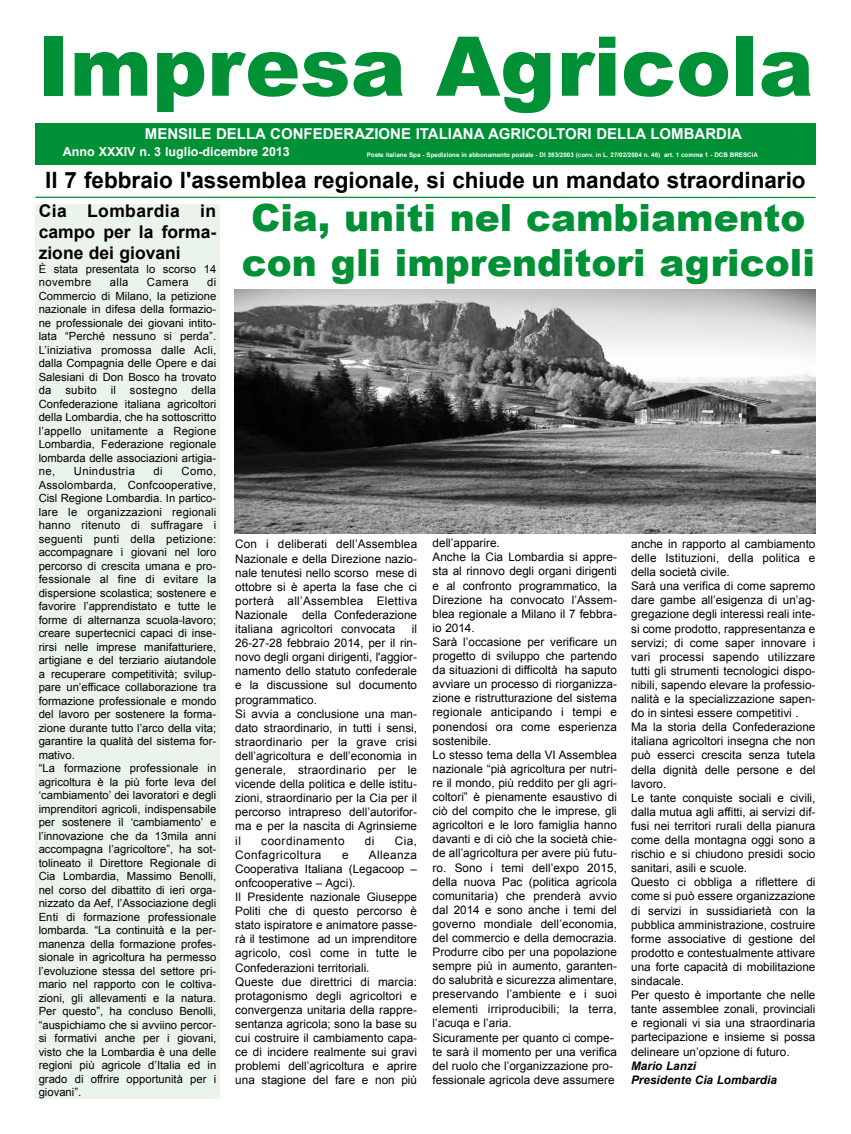
<style>
.page{position:relative;width:851px;height:1134px;background:#fff}
.page>*{position:absolute;margin:0;border:0;box-sizing:border-box;transform-origin:0 0}
.t1{font:900 82.5px "Arial";color:#009036}
.t2{font:900 37.5px/45px "Arial";color:#009036}
.t3{font:700 22.5px "Arial";color:#000}
.t4{font:700 17.5px/21px "Arial";color:#000;text-align:justify}
.t5{font:700 15px "Arial";color:#fff}
.t6{font:700 12.5px "Arial";color:#fff}
.t7{font:11.75px/14.1px "Arial";color:#000}
.t8{font:italic 700 11.75px/14.1px "Arial";color:#000}
.t9{font:11.75px "Arial";letter-spacing:.04em;color:#000}
.t10{font:11.25px/13.5px "Arial";color:#000}
.t11{font:11.25px "Arial";letter-spacing:.035em;color:#000}
.t12{font:700 6.25px "Arial";color:#fff}
</style>
<div class="page">
<div style="left:35px;top:124px;width:780px;height:41px;background:#009036"></div>
<hr style="left:35px;top:197px;width:780px;height:1px;background:#009036">
<div style="left:35px;top:204px;width:185px;height:894px;background:#ebf4eb"></div>
<img style="left:234px;top:290px;width:581px;height:243px">
<h1 class="t1" style="left:37px;top:6px;width:777px">Impresa Agricola</h1>
<p class="t5" style="left:145px;top:124px;width:598px">MENSILE DELLA CONFEDERAZIONE ITALIANA AGRICOLTORI DELLA LOMBARDIA</p>
<p class="t6" style="left:63px;top:144px;width:228px">Anno XXXIV n. 3 luglio-dicembre 2013</p>
<p class="t12" style="left:366px;top:150px;width:392px">Poste italiane Spa - Spedizione in abbonamento postale - Dl 353/2003 (conv. in L. 27/02/2004 n. 46) art. 1 comma 1 - DCB BRESCIA</p>
<h3 class="t3" style="left:45px;top:165px;width:761px">Il 7 febbraio l'assemblea regionale, si chiude un mandato straordinario</h3>
<h3 class="t4" style="left:39px;top:201px;width:179px">Cia Lombardia in campo per la forma&shy;zione dei giovani</h3>
<p class="t10" style="left:39px;top:262px;width:179px">È stata presentata lo scorso 14 novembre</p>
<p class="t10" style="left:110px;top:275px;width:20px">alla</p>
<p class="t10" style="left:147px;top:275px;width:44px">Camera</p>
<p class="t10" style="left:39px;top:275px;width:179px;text-align:justify;text-indent:168px">di Commercio di Milano, la petizione nazionale in difesa della formazio&shy;ne professionale dei giovani intito&shy;lata “Perché nessuno si perda”.<br>L’iniziativa promossa dalle Acli, dalla Compagnia delle Opere e dai Salesiani di Don Bosco ha trovato da subito il sostegno della Confederazione italiana agricoltori della Lombardia, che ha sottoscritto l’appello unitamente a Regione Lombardia, Federazione regionale lombarda delle associazioni artigia&shy;ne,</p>
<p class="t10" style="left:39px;top:464px;width:179px;text-indent:143px">Como, Assolombarda, Confcooperative, Cisl Regione Lombardia. In partico&shy;lare le organizzazioni regionali hanno ritenuto di suffragare i seguenti punti della petizione: accompagnare i giovani nel loro percorso di crescita umana e pro&shy;fessionale al fine di evitare la dispersione scolastica; sostenere e favorire l’apprendistato e tutte le forme di alternanza scuola-lavoro; creare supertecnici capaci di inse&shy;rirsi nelle imprese manifatturiere, artigiane e del terziario aiutandole a recuperare competitività; svilup&shy;pare un’efficace collaborazione tra formazione professionale e mondo del lavoro per sostenere la forma&shy;zione durante tutto l’arco della vita; garantire la qualità del sistema for&shy;mativo.<br>“La formazione professionale in agricoltura è la più forte leva del ‘cambiamento’ dei lavoratori e degli imprenditori agricoli, indispensabile per sostenere il ‘cambiamento’ e l’innovazione che da 13mila anni accompagna l’agricoltore”, ha sot&shy;tolineato il Direttore Regionale di Cia Lombardia, Massimo Benolli, nel corso del dibattito di ieri orga&shy;nizzato da Aef, l’Associazione degli Enti di formazione professionale lombarda. “La continuità e la per&shy;manenza della formazione profes&shy;sionale in agricoltura ha permesso l’evoluzione stessa del settore pri&shy;mario nel rapporto con le coltiva&shy;zioni, gli allevamenti e la natura.<br>Per questo”, ha concluso Benolli, “auspichiamo che si avviino percor&shy;si formativi anche per i giovani, visto che la Lombardia è una delle regioni più agricole d’Italia ed in grado di offrire opportunità per i giovani”.</p>
<p class="t11" style="left:74px;top:464px;width:63px">Unindustria</p>
<p class="t10" style="left:154px;top:464px;width:11px">di</p>
<h2 class="t2" style="left:242px;top:194px;width:574px">Cia, uniti nel cambiamento con gli imprenditori agricoli</h2>
<p class="t7" style="left:235px;top:537px;width:183px;text-align:justify">Con i deliberati dell’Assemblea Nazionale e della Direzione nazio&shy;nale tenutesi nello scorso mese di ottobre si è aperta la fase che ci porterà all’Assemblea Elettiva Nazionale della Confederazione italiana agricoltori convocata</p>
<p class="t7" style="left:235px;top:622px;width:183px;text-indent:176px">il<br>26-27-28 febbraio 2014, per il rin&shy;novo degli organi dirigenti, l'aggior&shy;namento dello statuto confederale e la discussione sul documento programmatico.<br>Si avvia a conclusione una man&shy;dato straordinario, in tutti i sensi, straordinario per la grave crisi dell’agricoltura e dell’economia in generale, straordinario per le vicende della politica e delle istitu&shy;zioni, straordinario per la Cia per il percorso intrapreso dell’autorifor&shy;ma e per la nascita di Agrinsieme il</p>
<p class="t9" style="left:261px;top:833px;width:85px">coordinamento</p>
<p class="t7" style="left:365px;top:833px;width:11px">di</p>
<p class="t7" style="left:395px;top:833px;width:24px">Cia,</p>
<p class="t9" style="left:235px;top:847px;width:88px">Confagricoltura</p>
<p class="t7" style="left:342px;top:848px;width:8px">e</p>
<p class="t7" style="left:235px;top:848px;width:183px;text-indent:133px">Alleanza<br>Cooperativa Italiana (Legacoop – onfcooperative – Agci).<br>Il Presidente nazionale Giuseppe<br>Politi che di questo percorso è stato ispiratore e animatore passe&shy;rà il testimone ad un imprenditore agricolo, così come in tutte le<br>Confederazioni territoriali.<br>Queste due direttrici di marcia: protagonismo degli agricoltori e convergenza unitaria della rappre&shy;sentanza agricola; sono la base su cui costruire il cambiamento capa&shy;ce di incidere realmente sui gravi problemi dell’agricoltura e aprire una stagione del fare e non più</p>
<p class="t7" style="left:432px;top:536px;width:186px">dell’apparire.<br>Anche la Cia Lombardia si appre&shy;sta al rinnovo degli organi dirigenti e al confronto programmatico, la<br>Direzione ha convocato l’Assem&shy;blea regionale a Milano il 7 febbra&shy;io 2014.<br>Sarà l’occasione per verificare un progetto di sviluppo che partendo da situazioni di difficoltà ha saputo avviare un processo di riorganizza&shy;zione e ristrutturazione del sistema regionale anticipando i tempi e ponendosi ora come esperienza sostenibile.<br>Lo stesso tema della VI Assemblea nazionale “pià agricoltura per nutri&shy;re il mondo, più reddito per gli agri&shy;coltori” è pienamente esaustivo di ciò del compito che le imprese, gli agricoltori e le loro famiglia hanno davanti e di ciò che la società chie&shy;de all’agricoltura per avere più futu&shy;ro. Sono i temi dell’expo 2015, della nuova Pac (politica agricola comunitaria) che prenderà avvio dal 2014 e sono anche i temi del governo mondiale dell’economia, del commercio e della democrazia.<br>Produrre cibo per una popolazione sempre più in aumento, garanten&shy;do salubrità e sicurezza alimentare, preservando l’ambiente e i suoi elementi irriproducibili; la terra, l’acuqa e l’aria.<br>Sicuramente per quanto ci compe&shy;te sarà il momento per una verifica del ruolo che l’organizzazione pro&shy;fessionale agricola deve assumere</p>
<p class="t7" style="left:631px;top:537px;width:186px">anche in rapporto al cambiamento delle Istituzioni, della politica e della società civile.<br>Sarà una verifica di come sapremo dare gambe all’esigenza di un’ag&shy;gregazione degli interessi reali inte&shy;si come prodotto, rappresentanza e servizi; di come saper innovare i vari processi sapendo utilizzare tutti gli strumenti tecnologici dispo&shy;nibili, sapendo elevare la professio&shy;nalità e la specializzazione sapen&shy;do in sintesi essere competitivi .<br>Ma la storia della Confederazione italiana agricoltori insegna che non può esserci crescita senza tutela della dignità delle persone e del lavoro.<br>Le tante conquiste sociali e civili, dalla mutua agli affitti, ai servizi dif&shy;fusi nei territori rurali della pianura come della montagna oggi sono a rischio e si chiudono presidi socio sanitari, asili e scuole.<br>Questo ci obbliga a riflettere di come si può essere organizzazione di servizi in sussidiarietà con la pubblica amministrazione, costruire forme associative di gestione del prodotto e contestualmente attivare una forte capacità di mobilitazione sindacale.<br>Per questo è importante che nelle tante assemblee zonali, provinciali e regionali vi sia una straordinaria partecipazione e insieme si possa delineare un’opzione di futuro.</p>
<p class="t8" style="left:631px;top:1059px;width:147px">Mario Lanzi<br>Presidente Cia Lombardia</p>
</div>
